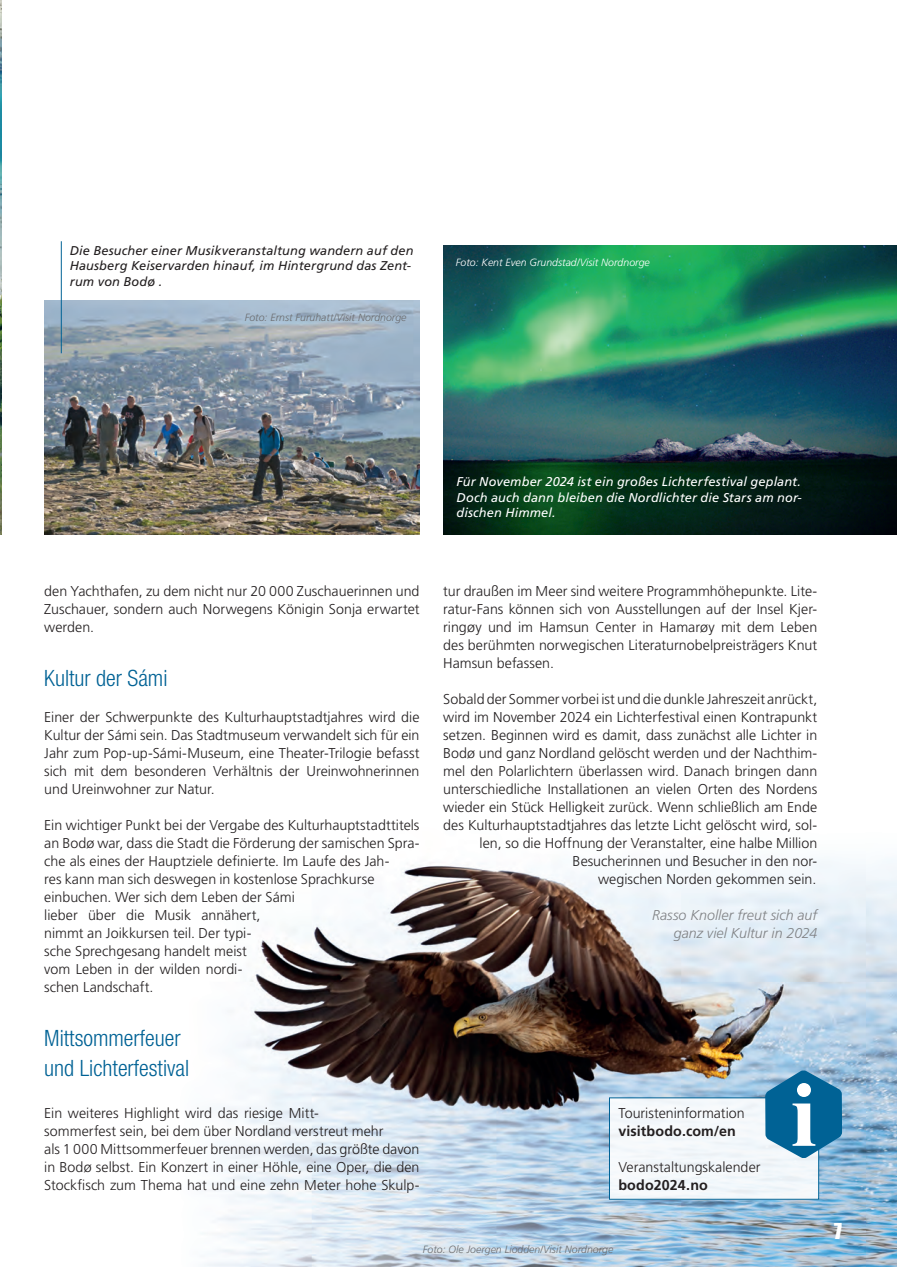
<style>
.page{position:relative;width:897px;height:1267px;background:#fff}
.page>*{position:absolute;margin:0;border:0;box-sizing:border-box;transform-origin:0 0}
.Zwischenüberschrift{font:300 condensed 22.5px/30px "Helvetica Neue LT Std";color:#006295}
.Seitenzahl_ungerade{font:22.5px "Impact LT Std";color:#fff}
.Fließtext{font:300 14.25px/18px "Frutiger LT Std";color:#231f20}
.Autor{font:italic 300 14.25px/18px "Frutiger LT Std";color:#808285;text-align:right}
.BU{font:italic 12.75px/15.3px "Frutiger LT Std";letter-spacing:.01em;color:#fff;text-align:justify}
.BU-2{font:italic 12.75px/15.3px "Frutiger LT Std";letter-spacing:.01em;color:#231f20}
.Fotonachweis{font:italic 300 10.5px "Frutiger LT Std";color:#6c6d70}
.Fotonachweis-2{font:italic 300 10.5px "Frutiger LT Std";color:#fff}
.s1{font-weight:700}
</style>
<div class="page">
<img style="left:0;top:3px;width:2px;height:346px">
<img style="left:201px;top:859px;width:695px;height:407px">
<img style="left:44px;top:300px;width:375px;height:234px">
<img style="left:443px;top:245px;width:453px;height:289px">
<hr style="left:0;top:349px;width:2px;height:185px;background:#1f4963">
<div style="left:609px;top:1097px;width:209px;height:102px;background:#f4f8fb"></div>
<div style="left:609px;top:1097px;width:209px;height:102px;border:1px solid #006295"></div>
<svg style="left:765px;top:1070px;width:77px;height:88px"></svg>
<hr style="left:61px;top:241px;width:1px;height:112px;background:#006295">
<p class="BU-2" style="left:70px;top:243px;width:345px">Die Besucher einer Musikveranstaltung wandern auf den<br>Hausberg Keiservarden hinauf, im Hintergrund das Zent&shy;rum von Bodø .</p>
<p class="Fotonachweis" style="left:245px;top:311px;width:163px">Foto: Ernst Furuhatt/Visit Nordnorge</p>
<p class="Fotonachweis-2" style="left:456px;top:256px;width:195px">Foto: Kent Even Grundstad/Visit Nordnorge</p>
<p class="BU" style="left:456px;top:474px;width:347px">Für November 2024 ist ein großes Lichterfestival geplant.<br>Doch auch dann bleiben die Nordlichter die Stars am nor&shy;dischen Himmel.</p>
<p class="Fließtext" style="left:44px;top:582px;width:377px;text-align:justify">den Yachthafen, zu dem nicht nur 20 000 Zuschauerinnen und Zuschauer, sondern auch Norwegens Königin Sonja erwartet werden.</p>
<p class="Zwischenüberschrift" style="left:44px;top:663px;width:125px">Kultur der Sámi</p>
<p class="Fließtext" style="left:44px;top:708px;width:377px;text-align:justify">Einer der Schwerpunkte des Kulturhauptstadtjahres wird die Kultur der Sámi sein. Das Stadtmuseum verwandelt sich für ein Jahr zum Pop-up-Sámi-Museum, eine Theater-Trilogie befasst sich mit dem besonderen Verhältnis der Ureinwohnerinnen und Ureinwohner zur Natur.</p>
<p class="Fließtext" style="left:44px;top:816px;width:377px">Ein wichtiger Punkt bei der Vergabe des Kulturhauptstadttitels an Bodø war, dass die Stadt die Förderung der samischen Spra&shy;che als eines der Hauptziele definierte. Im Laufe des Jah-<br>res kann man sich deswegen in kostenlose Sprachkurse einbuchen. Wer sich dem Leben der Sámi<br>lieber über die Musik annähert,<br>nimmt an Joikkursen teil. Der typi-<br>sche Sprechgesang handelt meist<br>vom Leben in der wilden nordi-<br>schen Landschaft.</p>
<p class="Zwischenüberschrift" style="left:44px;top:1023px;width:146px">Mittsommerfeuer und Lichterfestival</p>
<p class="Fließtext" style="left:44px;top:1104px;width:377px">Ein weiteres Highlight wird das riesige Mitt-<br>sommerfest sein, bei dem über Nordland verstreut mehr<br>als 1 000 Mittsommerfeuer brennen werden, das größte davon in Bodø selbst. Ein Konzert in einer Höhle, eine Oper, die den Stockfisch zum Thema hat und eine zehn Meter hohe Skulp-</p>
<p class="Fließtext" style="left:443px;top:582px;width:375px;text-align:justify">tur draußen im Meer sind weitere Programmhöhepunkte. Lite&shy;ratur-Fans können sich von Ausstellungen auf der Insel Kjer&shy;ringøy und im Hamsun Center in Hamarøy mit dem Leben des berühmten norwegischen Literaturnobelpreisträgers Knut Hamsun befassen.</p>
<p class="Fließtext" style="left:443px;top:690px;width:375px;text-align:right">Sobald der Sommer vorbei ist und die dunkle Jahreszeit anrückt, wird im November 2024 ein Lichterfestival einen Kontrapunkt setzen. Beginnen wird es damit, dass zunächst alle Lichter in Bodø und ganz Nordland gelöscht werden und der Nachthim&shy;mel den Polarlichtern überlassen wird. Danach bringen dann unterschiedliche Installationen an vielen Orten des Nordens wieder ein Stück Helligkeit zurück. Wenn schließlich am Ende des Kulturhauptstadtjahres das letzte Licht gelöscht wird, sol&shy;len, so die Hoffnung der Veranstalter, eine halbe Million Besucherinnen und Besucher in den nor-<br>wegischen Norden gekommen sein.</p>
<p class="Autor" style="left:652px;top:906px;width:166px">Rasso Knoller freut sich auf ganz viel Kultur in 2024</p>
<p class="Fließtext" style="left:618px;top:1104px;width:128px">Touristeninformation <span class="s1">visitbodo.com/en</span></p>
<p class="Fließtext" style="left:618px;top:1158px;width:144px">Veranstaltungskalender <span class="s1">bodo2024.no</span></p>
<p class="Fotonachweis" style="left:423px;top:1242px;width:192px">Foto: Ole Joergen Liodden/Visit Nordnorge</p>
<p class="Seitenzahl_ungerade" style="left:833px;top:1218px;width:10px">7</p>
</div>
